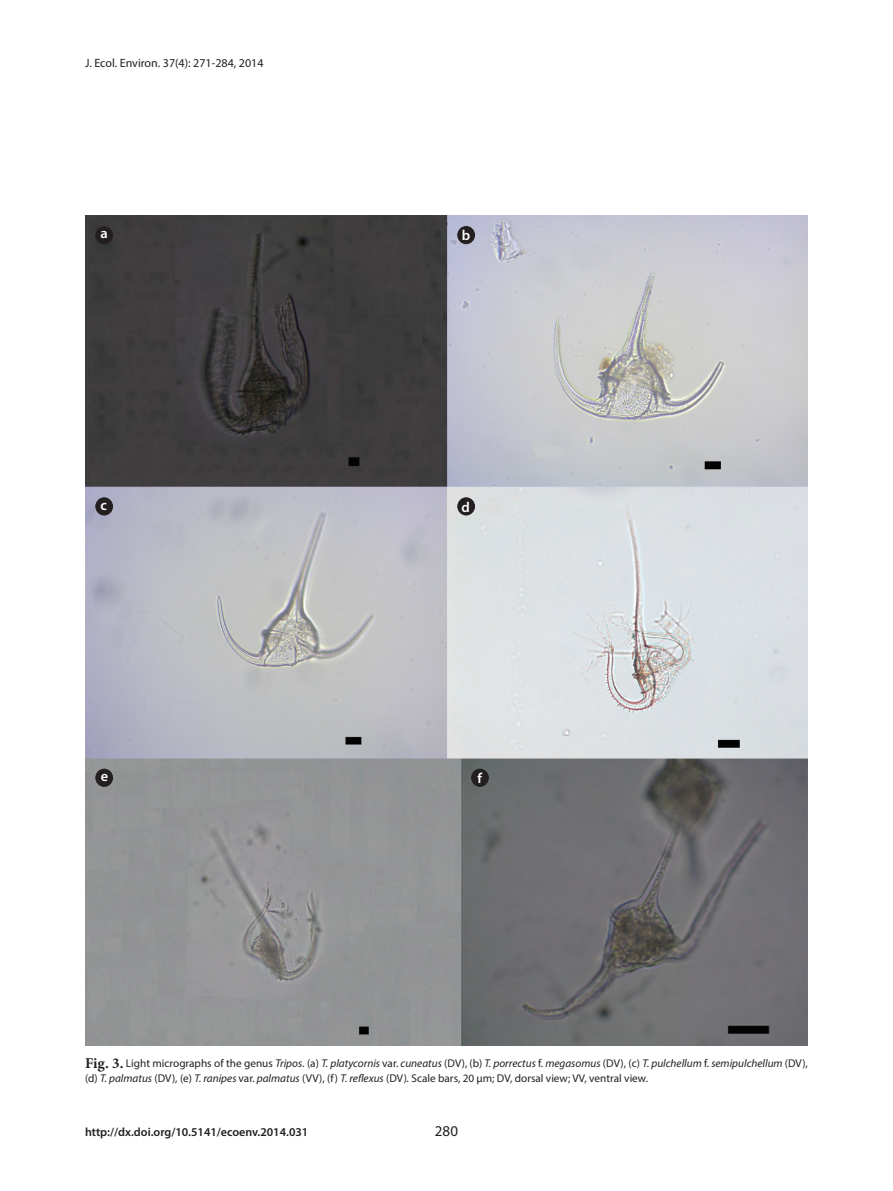
<style>
.page{position:relative;width:893px;height:1191px;background:#fff}
.page>*{position:absolute;margin:0;border:0;box-sizing:border-box;transform-origin:0 0}
.t1{font:15px "Myriad Pro";color:#231f20}
.t2{font:600 14.4px "Myriad Pro";color:#fff}
.t3{font:600 12px "Myriad Pro";color:#231f20}
.t4{font:12px "Myriad Pro";color:#231f20}
.t5{font:11.25px/14.7px "Myriad Pro";color:#231f20}
.s1{font-family:"Minion Pro";font-weight:700;font-size:15px}
.s2{font-style:italic}
</style>
<div class="page">
<img style="left:85px;top:215px;width:723px;height:830px">
<div style="left:96px;top:227px;width:17px;height:17px;background:#231f20;border-radius:50%"></div>
<div style="left:96px;top:226px;width:17px;height:18px;border:1px solid #231f20;border-radius:50%"></div>
<div style="left:472px;top:769px;width:16px;height:17px;background:#231f20;border-radius:50%"></div>
<div style="left:471px;top:769px;width:17px;height:17px;border:1px solid #231f20;border-radius:50%"></div>
<div style="left:96px;top:498px;width:17px;height:17px;background:#231f20;border-radius:50%"></div>
<div style="left:96px;top:497px;width:17px;height:18px;border:1px solid #231f20;border-radius:50%"></div>
<div style="left:458px;top:498px;width:16px;height:17px;background:#231f20;border-radius:50%"></div>
<div style="left:458px;top:497px;width:17px;height:18px;border:1px solid #231f20;border-radius:50%"></div>
<div style="left:96px;top:769px;width:17px;height:17px;background:#231f20;border-radius:50%"></div>
<div style="left:96px;top:769px;width:17px;height:17px;border:1px solid #231f20;border-radius:50%"></div>
<div style="left:458px;top:226px;width:16px;height:18px;background:#231f20;border-radius:50%"></div>
<div style="left:458px;top:226px;width:17px;height:18px;border:1px solid #231f20;border-radius:50%"></div>
<p class="t4" style="left:85px;top:55px;width:180px">J. Ecol. Environ. 37(4): 271-284, 2014</p>
<p class="t2" style="left:101px;top:224px;width:9px">a</p>
<p class="t2" style="left:462px;top:226px;width:10px">b</p>
<p class="t2" style="left:101px;top:496px;width:8px">c</p>
<p class="t2" style="left:462px;top:498px;width:10px">d</p>
<p class="t2" style="left:101px;top:767px;width:9px">e</p>
<p class="t2" style="left:478px;top:769px;width:6px">f</p>
<p class="t5" style="left:85px;top:1056px;width:724px"><span class="s1">Fig. 3.</span> Light micrographs of the genus <span class="s2">Tripos</span>. (a) <span class="s2">T. platycornis</span> var. <span class="s2">cuneatus</span> (DV), (b) <span class="s2">T. porrectus</span> f. <span class="s2">megasomus</span> (DV), (c) <span class="s2">T. pulchellum</span> f. <span class="s2">semipulchellum</span> (DV), (d) <span class="s2">T. palmatus</span> (DV), (e) <span class="s2">T. ranipes</span> var. <span class="s2">palmatus</span> (VV), (f) <span class="s2">T. reflexus</span> (DV)<span class="s2">.</span> Scale bars, 20 µm; DV, dorsal view; VV, ventral view.</p>
<p class="t3" style="left:85px;top:1124px;width:225px">http://dx.doi.org/10.5141/ecoenv.2014.031</p>
<h1 class="t1" style="left:435px;top:1122px;width:25px">280</h1>
</div>
